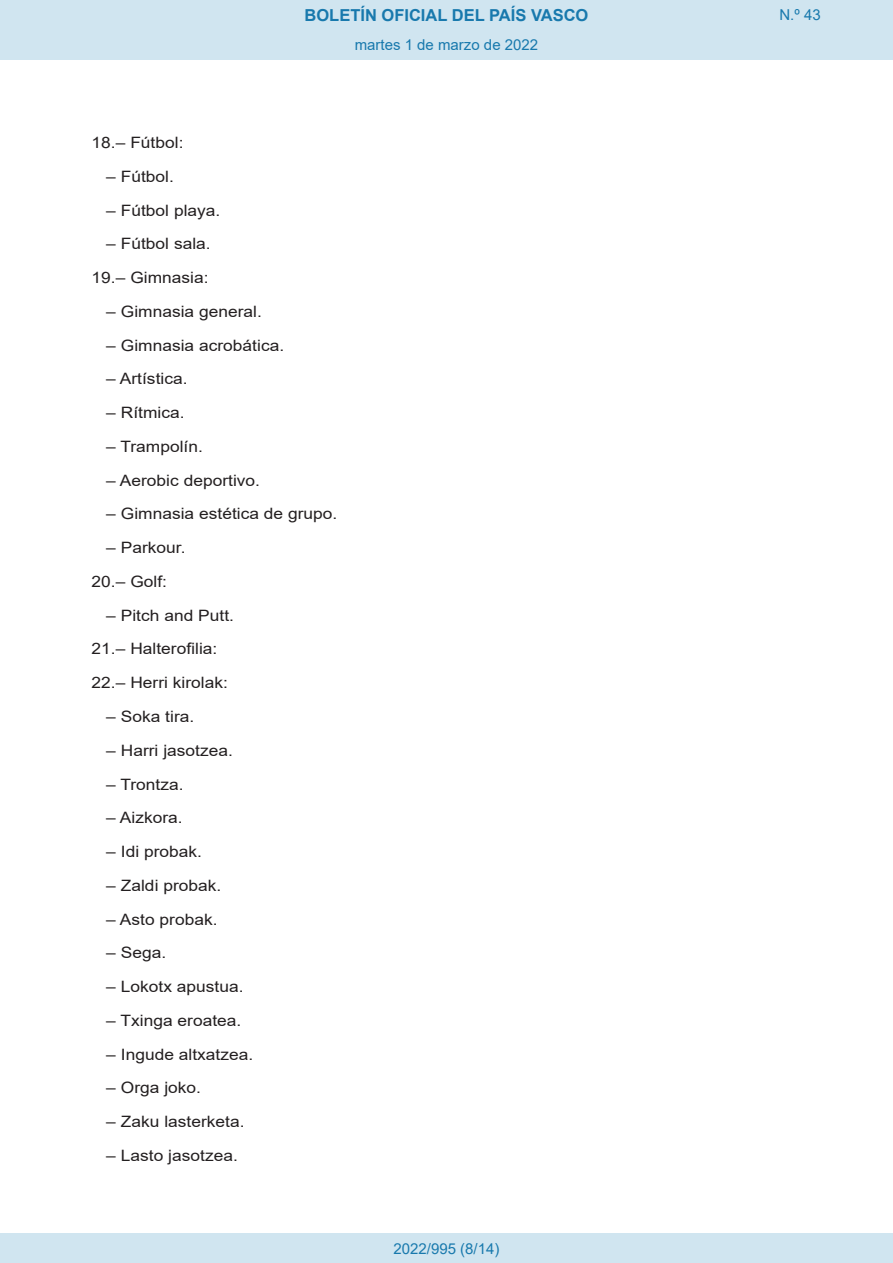
<style>
.page{position:relative;width:893px;height:1263px;background:#fff}
.page>*{position:absolute;margin:0;border:0;box-sizing:border-box;transform-origin:0 0}
.t1{font:700 16.5px "Arial";color:#1879ad}
.BOPVDetalle1{font:15.6px "Arial";color:#231f20;scale:1.11 1}
.BOPVDetalle{font:15.6px "Arial";color:#231f20;scale:1.11 1}
.Paginacion_Centro{font:15px "Arial";color:#1879ad}
</style>
<div class="page">
<div style="left:0;top:0;width:893px;height:60px;background:#d0e5f0"></div>
<div style="left:0;top:1233px;width:893px;height:30px;background:#d0e5f0"></div>
<p class="t1" style="left:305px;top:3px;width:285px">BOLETÍN OFICIAL DEL PAÍS VASCO</p>
<p class="Paginacion_Centro" style="left:355px;top:35px;width:185px">martes 1 de marzo de 2022</p>
<p class="BOPVDetalle" style="left:92px;top:132px;width:84px">18.– Fútbol:</p>
<p class="BOPVDetalle1" style="left:106px;top:166px;width:62px">– Fútbol.</p>
<p class="BOPVDetalle1" style="left:106px;top:199px;width:104px">– Fútbol playa.</p>
<p class="BOPVDetalle1" style="left:106px;top:233px;width:96px">– Fútbol sala.</p>
<p class="BOPVDetalle" style="left:92px;top:267px;width:107px">19.– Gimnasia:</p>
<p class="BOPVDetalle1" style="left:106px;top:301px;width:142px">– Gimnasia general.</p>
<p class="BOPVDetalle1" style="left:106px;top:334px;width:162px">– Gimnasia acrobática.</p>
<p class="BOPVDetalle1" style="left:106px;top:368px;width:75px">– Artística.</p>
<p class="BOPVDetalle1" style="left:106px;top:402px;width:72px">– Rítmica.</p>
<p class="BOPVDetalle1" style="left:106px;top:436px;width:89px">– Trampolín.</p>
<p class="BOPVDetalle1" style="left:106px;top:469px;width:140px">– Aerobic deportivo.</p>
<p class="BOPVDetalle1" style="left:106px;top:503px;width:210px">– Gimnasia estética de grupo.</p>
<p class="BOPVDetalle1" style="left:106px;top:537px;width:73px">– Parkour.</p>
<p class="BOPVDetalle" style="left:92px;top:571px;width:69px">20.– Golf:</p>
<p class="BOPVDetalle1" style="left:106px;top:604px;width:117px">– Pitch and Putt.</p>
<p class="BOPVDetalle" style="left:92px;top:638px;width:115px">21.– Halterofilia:</p>
<p class="BOPVDetalle" style="left:92px;top:672px;width:124px">22.– Herri kirolak:</p>
<p class="BOPVDetalle1" style="left:106px;top:706px;width:81px">– Soka tira.</p>
<p class="BOPVDetalle1" style="left:106px;top:739px;width:116px">– Harri jasotzea.</p>
<p class="BOPVDetalle1" style="left:106px;top:773px;width:71px">– Trontza.</p>
<p class="BOPVDetalle1" style="left:106px;top:807px;width:70px">– Aizkora.</p>
<p class="BOPVDetalle1" style="left:106px;top:841px;width:88px">– Idi probak.</p>
<p class="BOPVDetalle1" style="left:106px;top:874px;width:105px">– Zaldi probak.</p>
<p class="BOPVDetalle1" style="left:106px;top:908px;width:102px">– Asto probak.</p>
<p class="BOPVDetalle1" style="left:106px;top:942px;width:55px">– Sega.</p>
<p class="BOPVDetalle1" style="left:106px;top:976px;width:125px">– Lokotx apustua.</p>
<p class="BOPVDetalle1" style="left:106px;top:1010px;width:123px">– Txinga eroatea.</p>
<p class="BOPVDetalle1" style="left:106px;top:1043px;width:134px">– Ingude altxatzea.</p>
<p class="BOPVDetalle1" style="left:106px;top:1077px;width:87px">– Orga joko.</p>
<p class="BOPVDetalle1" style="left:106px;top:1111px;width:126px">– Zaku lasterketa.</p>
<p class="BOPVDetalle1" style="left:106px;top:1145px;width:120px">– Lasto jasotzea.</p>
<p class="Paginacion_Centro" style="left:393px;top:1238px;width:107px">2022/995 (8/14)</p>
<p class="Paginacion_Centro" style="left:779px;top:5px;width:43px">N.º 43</p>
</div>
